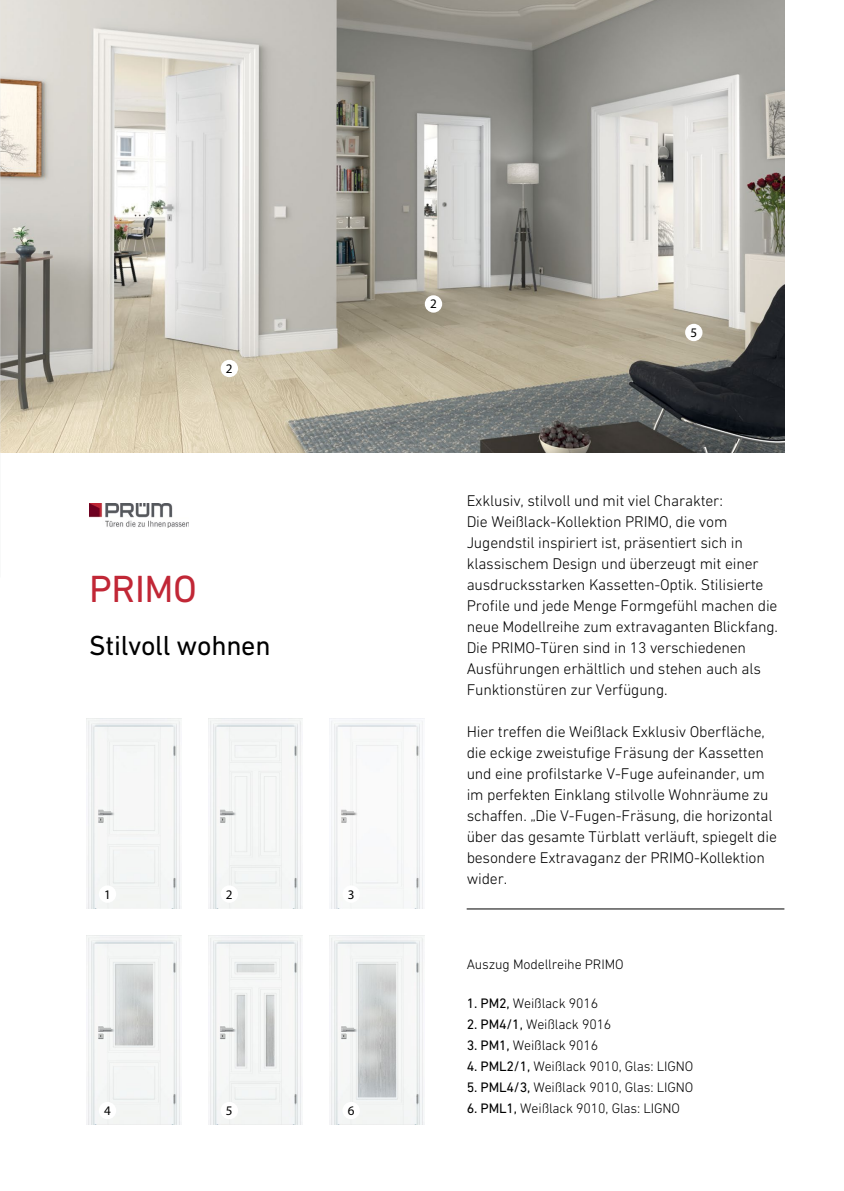
<style>
.page{position:relative;width:844px;height:1191px;background:#fff}
.page>*{position:absolute;margin:0;border:0;box-sizing:border-box;transform-origin:0 0}
.t1{font:38.5px "DIN Next LT Pro";letter-spacing:-.01em;color:#c12736}
.t2{font:28px "DIN Next LT Pro";letter-spacing:-.01em;color:#000}
.t3{font:300 15.75px/21px "DIN Next LT Pro";letter-spacing:-.01em;color:#000}
.t4{font:300 14px "DIN Next LT Pro";letter-spacing:-.01em;color:#000}
.t5{font:13.12px "Myriad Pro";color:#000}
.s1{font-weight:400}
</style>
<div class="page">
<img style="left:1px;top:0;width:783px;height:452px">
<hr style="left:466px;top:908px;width:318px;height:1px;background:#000">
<img style="left:208px;top:719px;width:95px;height:189px">
<img style="left:208px;top:935px;width:95px;height:189px">
<img style="left:86px;top:719px;width:95px;height:189px">
<img style="left:86px;top:935px;width:95px;height:189px">
<img style="left:331px;top:720px;width:92px;height:188px">
<img style="left:330px;top:935px;width:94px;height:189px">
<div style="left:220px;top:885px;width:18px;height:17px;background:#fff;border-radius:50%"></div>
<div style="left:220px;top:1101px;width:18px;height:18px;background:#fff;border-radius:50%"></div>
<div style="left:99px;top:885px;width:17px;height:17px;background:#fff;border-radius:50%"></div>
<div style="left:99px;top:1101px;width:17px;height:18px;background:#fff;border-radius:50%"></div>
<div style="left:342px;top:885px;width:18px;height:17px;background:#fff;border-radius:50%"></div>
<div style="left:342px;top:1101px;width:18px;height:18px;background:#fff;border-radius:50%"></div>
<div style="left:220px;top:360px;width:18px;height:17px;background:#fff;border-radius:50%"></div>
<div style="left:424px;top:295px;width:18px;height:18px;background:#fff;border-radius:50%"></div>
<div style="left:685px;top:324px;width:17px;height:17px;background:#fff;border-radius:50%"></div>
<img style="left:89px;top:504px;width:100px;height:23px">
<img style="left:0;top:0;width:1px;height:577px">
<p class="t5" style="left:226px;top:360px;width:8px">2</p>
<h1 class="t1" style="left:89px;top:566px;width:109px">PRIMO</h1>
<h2 class="t2" style="left:89px;top:629px;width:183px">Stilvoll wohnen</h2>
<p class="t5" style="left:104px;top:886px;width:8px">1</p>
<p class="t5" style="left:104px;top:1102px;width:8px">4</p>
<p class="t5" style="left:226px;top:886px;width:8px">2</p>
<p class="t5" style="left:226px;top:1102px;width:8px">5</p>
<p class="t5" style="left:348px;top:886px;width:8px">3</p>
<p class="t5" style="left:348px;top:1102px;width:8px">6</p>
<p class="t5" style="left:430px;top:296px;width:8px">2</p>
<p class="t5" style="left:690px;top:324px;width:8px">5</p>
<p class="t3" style="left:466px;top:490px;width:312px">Exklusiv, stilvoll und mit viel Charakter:<br>Die Weißlack-Kollektion PRIMO, die vom Jugendstil inspiriert ist, präsentiert sich in klassischem Design und überzeugt mit einer ausdrucksstarken Kassetten-Optik. Stilisierte Profile und jede Menge Formgefühl machen die neue Modellreihe zum extravaganten Blickfang.<br>Die PRIMO-Türen sind in 13 verschiedenen Ausführungen erhältlich und stehen auch als Funktionstüren zur Verfügung.</p>
<p class="t3" style="left:466px;top:721px;width:312px">Hier treffen die Weißlack Exklusiv Oberfläche, die eckige zweistufige Fräsung der Kassetten und eine profilstarke V-Fuge aufeinander, um im perfekten Einklang stilvolle Wohnräume zu schaffen. „Die V-Fugen-Fräsung, die horizontal über das gesamte Türblatt verläuft, spiegelt die besondere Extravaganz der PRIMO-Kollektion wider.</p>
<p class="t4" style="left:466px;top:955px;width:158px">Auszug Modellreihe PRIMO</p>
<p class="t4" style="left:466px;top:995px;width:133px"><span class="s1">1. PM2,</span> Weißlack 9016</p>
<p class="t4" style="left:466px;top:1016px;width:146px"><span class="s1">2. PM4/1,</span> Weißlack 9016</p>
<p class="t4" style="left:466px;top:1037px;width:133px"><span class="s1">3. PM1,</span> Weißlack 9016</p>
<p class="t4" style="left:466px;top:1058px;width:228px"><span class="s1">4. PML2/1,</span> Weißlack 9010, Glas: LIGNO</p>
<p class="t4" style="left:466px;top:1079px;width:228px"><span class="s1">5. PML4/3,</span> Weißlack 9010, Glas: LIGNO</p>
<p class="t4" style="left:466px;top:1100px;width:215px"><span class="s1">6. PML1,</span> Weißlack 9010, Glas: LIGNO</p>
</div>
